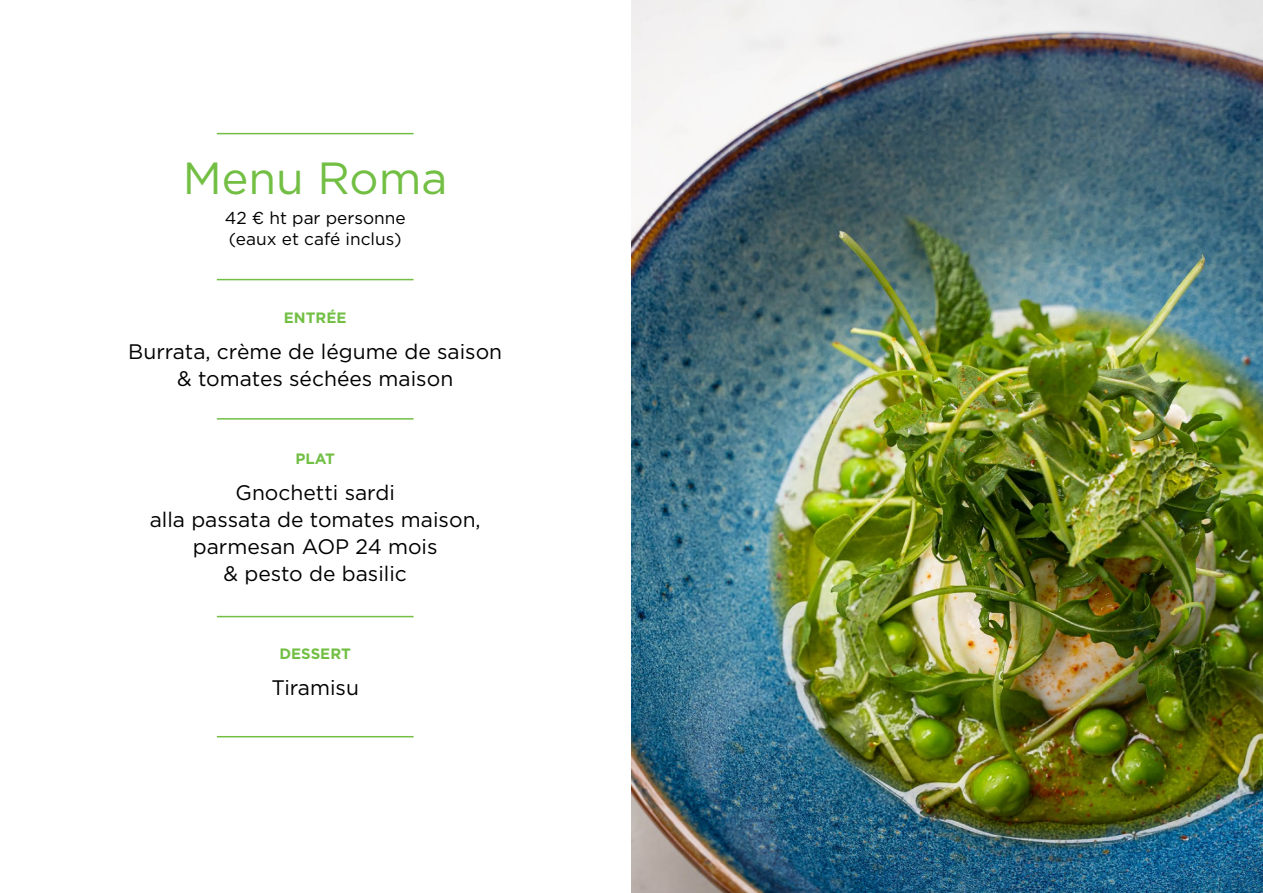
<style>
.page{position:relative;width:1263px;height:893px;background:#fff}
.page>*{position:absolute;margin:0;border:0;box-sizing:border-box;transform-origin:0 0}
.t1{font:45px "Gotham";color:#72bf44}
.t2{font:21px/27px "Gotham";color:#000;text-align:center}
.t3{font:17.25px/21px "Gotham";color:#000}
.t4{font:700 15px "Gotham";color:#72bf44}
</style>
<div class="page">
<hr style="left:217px;top:279px;width:197px;height:1px;background:#72bf44">
<hr style="left:217px;top:418px;width:197px;height:2px;background:#72bf44">
<hr style="left:217px;top:616px;width:197px;height:1px;background:#72bf44">
<hr style="left:217px;top:736px;width:197px;height:1px;background:#72bf44">
<hr style="left:217px;top:133px;width:197px;height:1px;background:#72bf44">
<img style="left:631px;top:0;width:632px;height:893px">
<h1 class="t1" style="left:183px;top:149px;width:266px">Menu Roma</h1>
<p class="t3" style="left:225px;top:207px;width:182px">42 € ht par personne (eaux et café inclus)</p>
<p class="t4" style="left:284px;top:308px;width:64px">ENTRÉE</p>
<p class="t2" style="left:128px;top:337px;width:375px">Burrata, crème de légume de saison &amp; tomates séchées maison</p>
<p class="t4" style="left:295px;top:449px;width:41px">PLAT</p>
<p class="t2" style="left:150px;top:478px;width:333px">Gnochetti sardi<br>alla passata de tomates maison, parmesan AOP 24 mois<br>&amp; pesto de basilic</p>
<p class="t4" style="left:279px;top:644px;width:73px">DESSERT</p>
<p class="t2" style="left:271px;top:673px;width:89px">Tiramisu</p>
</div>
